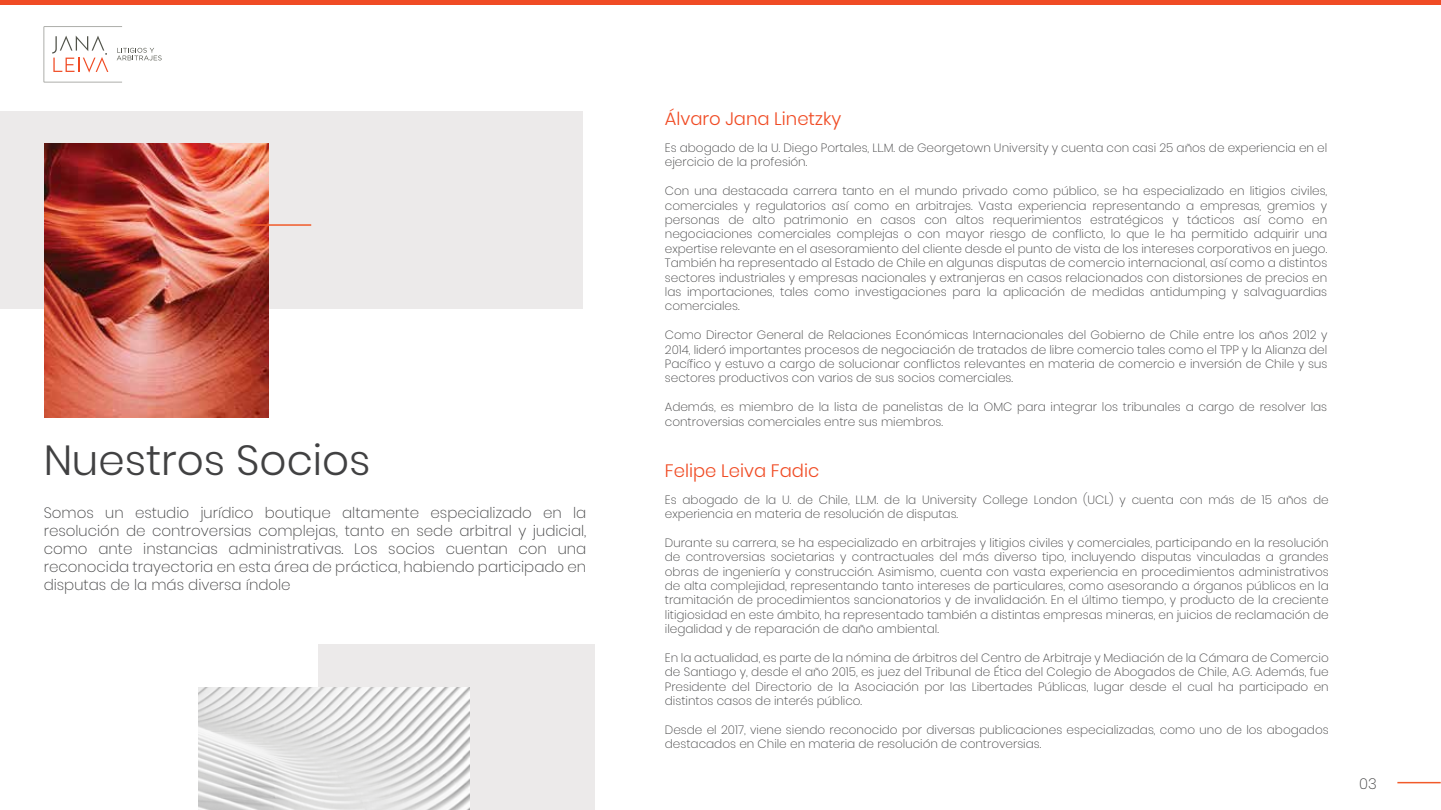
<style>
.page{position:relative;width:1441px;height:810px;background:#fff}
.page>*{position:absolute;margin:0;border:0;box-sizing:border-box;transform-origin:0 0}
.t1{font:300 42px "Poppins";color:#414142}
.t2{font:300 18px "Poppins";color:#f04b24}
.t3{font:200 15px/18px "Poppins";color:#414142;text-align:justify}
.t4{font:200 12px/14.4px "Poppins";color:#414142}
</style>
<div class="page">
<hr style="left:0;top:0;width:1440px;height:4px;background:#f04b24">
<div style="left:0;top:112px;width:582px;height:197px;background:#eceaea"></div>
<img style="left:45px;top:143px;width:223px;height:274px">
<div style="left:318px;top:645px;width:276px;height:165px;background:#eceaea"></div>
<img style="left:199px;top:687px;width:270px;height:123px">
<hr style="left:1397px;top:782px;width:43px;height:1px;background:#f15a2a">
<svg style="left:44px;top:27px;width:118px;height:55px"></svg>
<hr style="left:240px;top:224px;width:71px;height:2px;background:#f15a2a">
<h1 class="t1" style="left:44px;top:436px;width:328px">Nuestros Socios</h1>
<p class="t3" style="left:44px;top:504px;width:544px">Somos un estudio jurídico boutique altamente especializado en la resolución de controversias complejas, tanto en sede arbitral y judicial, como ante instancias administrativas. Los socios cuentan con una reconocida trayectoria en esta área de práctica, habiendo participado en disputas de la más diversa índole</p>
<h2 class="t2" style="left:664px;top:109px;width:178px">Álvaro Jana Linetzky</h2>
<p class="t4" style="left:664px;top:141px;width:663px">Es abogado de la U. Diego Portales, LL.M. de Georgetown University y cuenta con casi 25 años de experiencia en el ejercicio de la profesión.</p>
<p class="t4" style="left:664px;top:184px;width:664px;text-align:justify">Con una destacada carrera tanto en el mundo privado como público, se ha especializado en litigios civiles, comerciales y regulatorios así como en arbitrajes. Vasta experiencia representando a empresas, gremios y personas de alto patrimonio en casos con altos requerimientos estratégicos y tácticos así como en negociaciones comerciales complejas o con mayor riesgo de conflicto, lo que le ha permitido adquirir una expertise relevante en el asesoramiento del cliente desde el punto de vista de los intereses corporativos en juego.<br>También ha representado al Estado de Chile en algunas disputas de comercio internacional, así como a distintos sectores industriales y empresas nacionales y extranjeras en casos relacionados con distorsiones de precios en las importaciones, tales como investigaciones para la aplicación de medidas antidumping y salvaguardias comerciales.</p>
<p class="t4" style="left:664px;top:328px;width:664px;text-align:justify">Como Director General de Relaciones Económicas Internacionales del Gobierno de Chile entre los años 2012 y 2014, lideró importantes procesos de negociación de tratados de libre comercio tales como el TPP y la Alianza del Pacífico y estuvo a cargo de solucionar conflictos relevantes en materia de comercio e inversión de Chile y sus sectores productivos con varios de sus socios comerciales.</p>
<p class="t4" style="left:664px;top:400px;width:663px">Además, es miembro de la lista de panelistas de la OMC para integrar los tribunales a cargo de resolver las controversias comerciales entre sus miembros.</p>
<h2 class="t2" style="left:664px;top:460px;width:156px">Felipe Leiva Fadic</h2>
<p class="t4" style="left:664px;top:492px;width:665px">Es abogado de la U. de Chile, LL.M. de la University College London (UCL) y cuenta con más de 15 años de experiencia en materia de resolución de disputas.</p>
<p class="t4" style="left:664px;top:535px;width:665px;text-align:justify">Durante su carrera, se ha especializado en arbitrajes y litigios civiles y comerciales, participando en la resolución de controversias societarias y contractuales del más diverso tipo, incluyendo disputas vinculadas a grandes obras de ingeniería y construcción. Asimismo, cuenta con vasta experiencia en procedimientos administrativos de alta complejidad, representando tanto intereses de particulares, como asesorando a órganos públicos en la tramitación de procedimientos sancionatorios y de invalidación. En el último tiempo, y producto de la creciente litigiosidad en este ámbito, ha representado también a distintas empresas mineras, en juicios de reclamación de ilegalidad y de reparación de daño ambiental.</p>
<p class="t4" style="left:664px;top:651px;width:665px;text-align:justify">En la actualidad, es parte de la nómina de árbitros del Centro de Arbitraje y Mediación de la Cámara de Comercio de Santiago y, desde el año 2015, es juez del Tribunal de Ética del Colegio de Abogados de Chile, A.G. Además, fue Presidente del Directorio de la Asociación por las Libertades Públicas, lugar desde el cual ha participado en distintos casos de interés público.</p>
<p class="t4" style="left:664px;top:723px;width:665px">Desde el 2017, viene siendo reconocido por diversas publicaciones especializadas, como uno de los abogados destacados en Chile en materia de resolución de controversias.</p>
<p class="t3" style="left:1358px;top:774px;width:19px">03</p>
</div>
